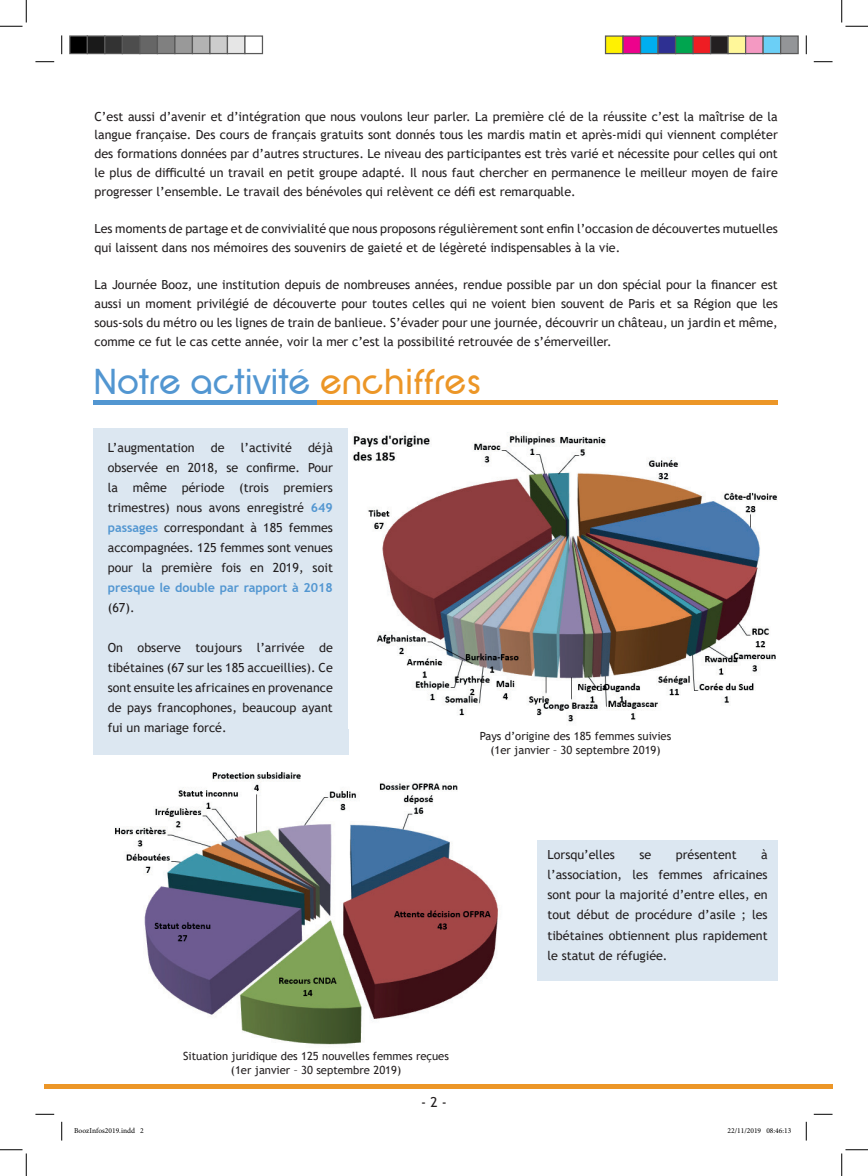
<style>
.page{position:relative;width:868px;height:1176px;background:#fff}
.page>*{position:absolute;margin:0;border:0;box-sizing:border-box;transform-origin:0 0}
.t1{font:37.5px "SF New Republic";letter-spacing:-.025em;color:#5296d1}
.t2{font:13.75px "Trebuchet MS";color:#231f20}
.t3{font:12.5px/20px "Trebuchet MS";color:#231f20;text-align:justify}
.t4{font:700 12.5px "Trebuchet MS";color:#5296d1}
.t5{font:11.25px/13.5px "Trebuchet MS";color:#231f20;text-align:center}
.t6{font:7.5px "Minion Pro";color:#000}
.s1{color:#ec9627}
.s2{font-weight:700;color:#5296d1}
</style>
<div class="page">
<div style="left:94px;top:428px;width:255px;height:326px;background:#dce7f1"></div>
<div style="left:537px;top:840px;width:240px;height:141px;background:#dce7f1"></div>
<div style="left:316px;top:400px;width:461px;height:5px;background:#ec9627"></div>
<div style="left:93px;top:400px;width:223px;height:5px;background:#5296d1"></div>
<img style="left:353px;top:435px;width:424px;height:287px">
<img style="left:115px;top:771px;width:383px;height:274px">
<div style="left:44px;top:1084px;width:788px;height:5px;background:#ec9627"></div>
<svg style="left:35px;top:61px;width:19px;height:1px"></svg>
<svg style="left:813px;top:61px;width:19px;height:1px"></svg>
<svg style="left:35px;top:1113px;width:19px;height:2px"></svg>
<svg style="left:813px;top:1113px;width:19px;height:2px"></svg>
<svg style="left:61px;top:35px;width:1px;height:19px"></svg>
<svg style="left:61px;top:1122px;width:1px;height:18px"></svg>
<svg style="left:805px;top:35px;width:2px;height:19px"></svg>
<svg style="left:805px;top:1122px;width:2px;height:18px"></svg>
<svg style="left:0;top:0;width:27px;height:27px"></svg>
<svg style="left:0;top:1149px;width:27px;height:27px"></svg>
<svg style="left:841px;top:0;width:26px;height:27px"></svg>
<svg style="left:841px;top:1149px;width:26px;height:27px"></svg>
<div style="left:70px;top:36px;width:17px;height:18px;background:#000"></div>
<div style="left:69px;top:35px;width:19px;height:19px;border:1px solid #595959"></div>
<div style="left:87px;top:36px;width:18px;height:18px;background:#1a1a1a"></div>
<div style="left:87px;top:35px;width:18px;height:19px;border:1px solid #595959"></div>
<div style="left:105px;top:36px;width:17px;height:18px;background:#333"></div>
<div style="left:104px;top:35px;width:19px;height:19px;border:1px solid #595959"></div>
<div style="left:122px;top:36px;width:18px;height:18px;background:#4d4d4d"></div>
<div style="left:122px;top:35px;width:18px;height:19px;border:1px solid #595959"></div>
<div style="left:140px;top:36px;width:17px;height:18px;background:#666"></div>
<div style="left:139px;top:35px;width:19px;height:19px;border:1px solid #595959"></div>
<div style="left:157px;top:36px;width:18px;height:18px;background:#808080"></div>
<div style="left:157px;top:35px;width:18px;height:19px;border:1px solid #595959"></div>
<div style="left:175px;top:36px;width:17px;height:18px;background:#999"></div>
<div style="left:174px;top:35px;width:19px;height:19px;border:1px solid #595959"></div>
<div style="left:192px;top:36px;width:18px;height:18px;background:#b3b3b3"></div>
<div style="left:192px;top:35px;width:18px;height:19px;border:1px solid #595959"></div>
<div style="left:210px;top:36px;width:17px;height:18px;background:#ccc"></div>
<div style="left:209px;top:35px;width:19px;height:19px;border:1px solid #595959"></div>
<div style="left:227px;top:36px;width:18px;height:18px;background:#e6e6e6"></div>
<div style="left:227px;top:35px;width:18px;height:19px;border:1px solid #595959"></div>
<div style="left:244px;top:35px;width:19px;height:19px;border:1px solid #595959"></div>
<div style="left:605px;top:36px;width:18px;height:18px;background:#fff101"></div>
<div style="left:605px;top:35px;width:18px;height:19px;border:1px solid #595959"></div>
<div style="left:623px;top:36px;width:17px;height:18px;background:#ed028c"></div>
<div style="left:622px;top:35px;width:19px;height:19px;border:1px solid #595959"></div>
<div style="left:640px;top:36px;width:18px;height:18px;background:#00aeef"></div>
<div style="left:640px;top:35px;width:18px;height:19px;border:1px solid #595959"></div>
<div style="left:658px;top:36px;width:17px;height:18px;background:#2e3092"></div>
<div style="left:657px;top:35px;width:19px;height:19px;border:1px solid #595959"></div>
<div style="left:675px;top:36px;width:18px;height:18px;background:#00a54f"></div>
<div style="left:675px;top:35px;width:18px;height:19px;border:1px solid #595959"></div>
<div style="left:693px;top:36px;width:17px;height:18px;background:#ee1d23"></div>
<div style="left:692px;top:35px;width:19px;height:19px;border:1px solid #595959"></div>
<div style="left:710px;top:36px;width:18px;height:18px;background:#231f20"></div>
<div style="left:710px;top:35px;width:18px;height:19px;border:1px solid #595959"></div>
<div style="left:728px;top:36px;width:17px;height:18px;background:#fff79a"></div>
<div style="left:727px;top:35px;width:19px;height:19px;border:1px solid #595959"></div>
<div style="left:745px;top:36px;width:18px;height:18px;background:#f499c2"></div>
<div style="left:745px;top:35px;width:18px;height:19px;border:1px solid #595959"></div>
<div style="left:763px;top:36px;width:17px;height:18px;background:#6bcff6"></div>
<div style="left:762px;top:35px;width:19px;height:19px;border:1px solid #595959"></div>
<div style="left:780px;top:36px;width:18px;height:18px;background:#939598"></div>
<div style="left:780px;top:35px;width:18px;height:19px;border:1px solid #595959"></div>
<p class="t3" style="left:94px;top:107px;width:684px;line-height:18.8px">C’est aussi d’avenir et d’intégration que nous voulons leur parler. La première clé de la réussite c’est la maîtrise de la langue française. Des cours de français gratuits sont donnés tous les mardis matin et après-midi qui viennent compléter des formations données par d’autres structures. Le niveau des participantes est très varié et nécessite pour celles qui ont le plus de difficulté un travail en petit groupe adapté. Il nous faut chercher en permanence le meilleur moyen de faire progresser l’ensemble. Le travail des bénévoles qui relèvent ce défi est remarquable.</p>
<p class="t3" style="left:94px;top:219px;width:684px;line-height:18.8px">Les moments de partage et de convivialité que nous proposons régulièrement sont enfin l’occasion de découvertes mutuelles qui laissent dans nos mémoires des souvenirs de gaieté et de légèreté indispensables à la vie.</p>
<p class="t3" style="left:94px;top:275px;width:684px;line-height:18.8px">La Journée Booz, une institution depuis de nombreuses années, rendue possible par un don spécial pour la financer est aussi un moment privilégié de découverte pour toutes celles qui ne voient bien souvent de Paris et sa Région que les sous-sols du métro ou les lignes de train de banlieue. S’évader pour une journée, découvrir un château, un jardin et même, comme ce fut le cas cette année, voir la mer c’est la possibilité retrouvée de s’émerveiller.</p>
<h1 class="t1" style="left:93px;top:362px;width:391px">Notre activité <span class="s1">enchiffres</span></h1>
<p class="t3" style="left:108px;top:437px;width:227px;text-indent:200px">déjà observée en 2018, se confirme. Pour la même période (trois premiers trimestres) nous avons enregistré <span class="s2">649 passages</span> correspondant à 185 femmes accompagnées. 125 femmes sont venues pour la première fois en 2019, soit</p>
<p class="t4" style="left:108px;top:580px;width:227px">presque le double par rapport à 2018</p>
<p class="t3" style="left:108px;top:597px;width:28px">(67).</p>
<p class="t3" style="left:108px;top:637px;width:226px">On observe toujours l’arrivée de tibétaines (67 sur les 185 accueillies). Ce sont ensuite les africaines en provenance de pays francophones, beaucoup ayant fui un mariage forcé.</p>
<p class="t3" style="left:108px;top:437px;width:88px">L’augmentation</p>
<p class="t3" style="left:211px;top:437px;width:15px">de</p>
<p class="t3" style="left:241px;top:437px;width:52px">l’activité</p>
<p class="t5" style="left:479px;top:729px;width:193px">Pays d’origine des 185 femmes suivies (1er janvier – 30 septembre 2019)</p>
<p class="t5" style="left:183px;top:1049px;width:267px">Situation juridique des 125 nouvelles femmes reçues (1er janvier – 30 septembre 2019)</p>
<p class="t2" style="left:421px;top:1093px;width:27px">- 2 -</p>
<p class="t3" style="left:547px;top:845px;width:222px;text-indent:214px">à l’association, les femmes africaines sont pour la majorité d’entre elles, en tout début de procédure d’asile ; les tibétaines obtiennent plus rapidement le statut de réfugiée.</p>
<p class="t3" style="left:547px;top:845px;width:69px">Lorsqu’elles</p>
<p class="t3" style="left:639px;top:845px;width:13px">se</p>
<p class="t3" style="left:675px;top:845px;width:62px">présentent</p>
<p class="t6" style="left:74px;top:1125px;width:71px">BoozInfos2019.indd 2</p>
<p class="t6" style="left:727px;top:1125px;width:65px">22/11/2019 08:46:13</p>
</div>
